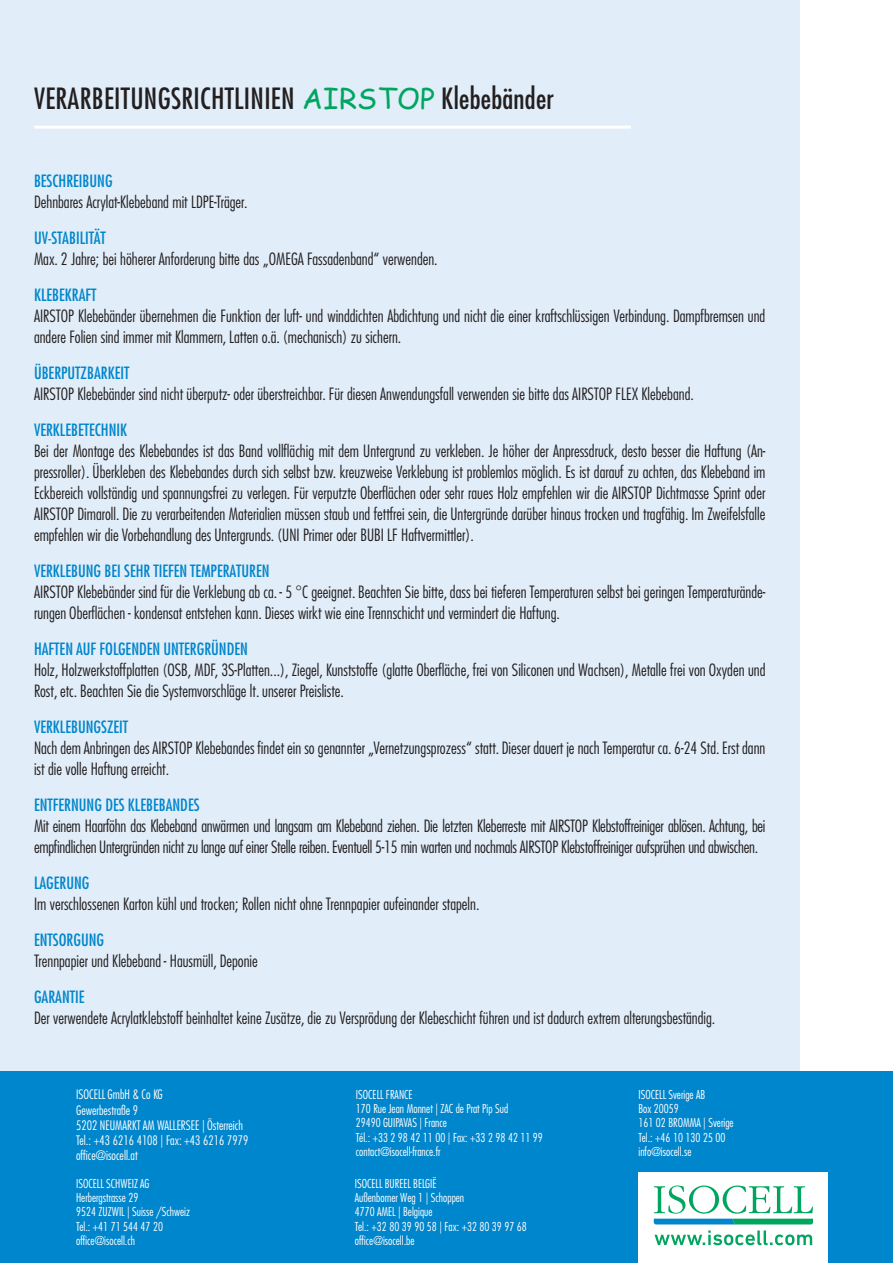
<style>
.page{position:relative;width:893px;height:1263px;background:#fff}
.page>*{position:absolute;margin:0;border:0;box-sizing:border-box;transform-origin:0 0}
.t1{font:500 condensed 28.5px "Futura LT Pro";letter-spacing:.01em;color:#231f20}
.t2{font:300 condensed 16.5px/21px "Futura LT Pro";color:#231f20}
.t3{font:500 condensed 16.5px "Futura LT Pro";color:#0086cc}
.t4{font:300 condensed 12.75px/15.3px "Futura LT Pro";color:#fff}
.t5{font:300 condensed 12px/14.4px "Futura LT Pro";color:#fff}
.s1{font-family:"Comic Sans MS";font-weight:400;font-stretch:normal;color:#00a660}
</style>
<div class="page">
<div style="left:0;top:0;width:799px;height:1073px;background:#e1edf8"></div>
<hr style="left:34px;top:126px;width:597px;height:3px;background:#fff">
<div style="left:0;top:1072px;width:893px;height:191px;background:#0086cc"></div>
<div style="left:638px;top:1172px;width:189px;height:91px;background:#fff"></div>
<svg style="left:654px;top:1185px;width:159px;height:28px"></svg>
<svg style="left:654px;top:1219px;width:159px;height:5px"></svg>
<svg style="left:654px;top:1230px;width:158px;height:15px"></svg>
<h1 class="t1" style="left:34px;top:78px;width:522px">VERARBEITUNGSRICHTLINIEN <span class="s1">AIRSTOP</span> Klebebänder</h1>
<p class="t3" style="left:34px;top:169px;width:80px">BESCHREIBUNG</p>
<p class="t2" style="left:34px;top:191px;width:215px">Dehnbares Acrylat-Klebeband mit LDPE-Träger.</p>
<p class="t3" style="left:34px;top:226px;width:73px">UV-STABILITÄT</p>
<p class="t2" style="left:34px;top:248px;width:405px">Max. 2 Jahre; bei höherer Anforderung bitte das „OMEGA Fassadenband“ verwenden.</p>
<p class="t3" style="left:34px;top:283px;width:64px">KLEBEKRAFT</p>
<p class="t2" style="left:34px;top:305px;width:733px">AIRSTOP Klebebänder übernehmen die Funktion der luft- und winddichten Abdichtung und nicht die einer kraftschlüssigen Verbindung. Dampfbremsen und andere Folien sind immer mit Klammern, Latten o.ä. (mechanisch) zu sichern.</p>
<p class="t3" style="left:34px;top:361px;width:97px">ÜBERPUTZBARKEIT</p>
<p class="t2" style="left:34px;top:383px;width:661px">AIRSTOP Klebebänder sind nicht überputz- oder überstreichbar. Für diesen Anwendungsfall verwenden sie bitte das AIRSTOP FLEX Klebeband.</p>
<p class="t3" style="left:34px;top:418px;width:95px">VERKLEBETECHNIK</p>
<p class="t2" style="left:34px;top:440px;width:733px;text-align:justify">Bei der Montage des Klebebandes ist das Band vollflächig mit dem Untergrund zu verkleben. Je höher der Anpressdruck, desto besser die Haftung (An&shy;pressroller). Überkleben des Klebebandes durch sich selbst bzw. kreuzweise Verklebung ist problemlos möglich. Es ist darauf zu achten, das Klebeband im Eckbereich vollständig und spannungsfrei zu verlegen. Für verputzte Oberflächen oder sehr raues Holz empfehlen wir die AIRSTOP Dichtmasse Sprint oder AIRSTOP Dimaroll. Die zu verarbeitenden Materialien müssen staub und fettfrei sein, die Untergründe darüber hinaus trocken und tragfähig. Im Zweifelsfalle empfehlen wir die Vorbehandlung des Untergrunds. (UNI Primer oder BUBI LF Haftvermittler).</p>
<p class="t3" style="left:34px;top:560px;width:237px">VERKLEBUNG BEI SEHR TIEFEN TEMPERATUREN</p>
<p class="t2" style="left:34px;top:581px;width:733px">AIRSTOP Klebebänder sind für die Verklebung ab ca. - 5 °C geeignet. Beachten Sie bitte, dass bei tieferen Temperaturen selbst bei geringen Temperaturände&shy;rungen Oberflächen - kondensat entstehen kann. Dieses wirkt wie eine Trennschicht und vermindert die Haftung.</p>
<p class="t3" style="left:34px;top:638px;width:215px">HAFTEN AUF FOLGENDEN UNTERGRÜNDEN</p>
<p class="t2" style="left:34px;top:659px;width:733px">Holz, Holzwerkstoffplatten (OSB, MDF, 3S-Platten...), Ziegel, Kunststoffe (glatte Oberfläche, frei von Siliconen und Wachsen), Metalle frei von Oxyden und<br>Rost, etc. Beachten Sie die Systemvorschläge lt. unserer Preisliste.</p>
<p class="t3" style="left:34px;top:716px;width:96px">VERKLEBUNGSZEIT</p>
<p class="t2" style="left:34px;top:737px;width:733px">Nach dem Anbringen des AIRSTOP Klebebandes findet ein so genannter „Vernetzungsprozess“ statt. Dieser dauert je nach Temperatur ca. 6-24 Std. Erst dann ist die volle Haftung erreicht.</p>
<p class="t3" style="left:34px;top:794px;width:167px">ENTFERNUNG DES KLEBEBANDES</p>
<p class="t2" style="left:34px;top:815px;width:733px">Mit einem Haarföhn das Klebeband anwärmen und langsam am Klebeband ziehen. Die letzten Kleberreste mit AIRSTOP Klebstoffreiniger ablösen. Achtung, bei empfindlichen Untergründen nicht zu lange auf einer Stelle reiben. Eventuell 5-15 min warten und nochmals AIRSTOP Klebstoffreiniger aufsprühen und abwischen.</p>
<p class="t3" style="left:34px;top:872px;width:57px">LAGERUNG</p>
<p class="t2" style="left:34px;top:893px;width:447px">Im verschlossenen Karton kühl und trocken; Rollen nicht ohne Trennpapier aufeinander stapeln.</p>
<p class="t3" style="left:34px;top:929px;width:72px">ENTSORGUNG</p>
<p class="t2" style="left:34px;top:950px;width:225px">Trennpapier und Klebeband - Hausmüll, Deponie</p>
<p class="t3" style="left:34px;top:986px;width:52px">GARANTIE</p>
<p class="t2" style="left:34px;top:1007px;width:683px">Der verwendete Acrylatklebstoff beinhaltet keine Zusätze, die zu Versprödung der Klebeschicht führen und ist dadurch extrem alterungsbeständig.</p>
<p class="t4" style="left:76px;top:1087px;width:174px">ISOCELL GmbH &amp; Co KG<br>Gewerbestraße 9<br>5202 NEUMARKT AM WALLERSEE | Österreich<br>Tel.: +43 6216 4108 | Fax: +43 6216 7979 office@isocell.at</p>
<p class="t5" style="left:356px;top:1087px;width:189px">ISOCELL FRANCE<br>170 Rue Jean Monnet | ZAC de Prat Pip Sud<br>29490 GUIPAVAS | France<br>Tél.: +33 2 98 42 11 00 | Fax: +33 2 98 42 11 99 contact@isocell-france.fr</p>
<p class="t5" style="left:638px;top:1087px;width:97px">ISOCELL Sverige AB<br>Box 20059<br>161 02 BROMMA | Sverige<br>Tel.: +46 10 130 25 00 info@isocell.se</p>
<p class="t5" style="left:76px;top:1176px;width:115px">ISOCELL SCHWEIZ AG<br>Herbergstrasse 29<br>9524 ZUZWIL | Suisse /Schweiz<br>Tel.: +41 71 544 47 20 office@isocell.ch</p>
<p class="t5" style="left:355px;top:1176px;width:174px">ISOCELL BUREEL BELGIË<br>Außenborner Weg 1 | Schoppen<br>4770 AMEL | Belgique<br>Tel.: +32 80 39 90 58 | Fax: +32 80 39 97 68 office@isocell.be</p>
</div>
